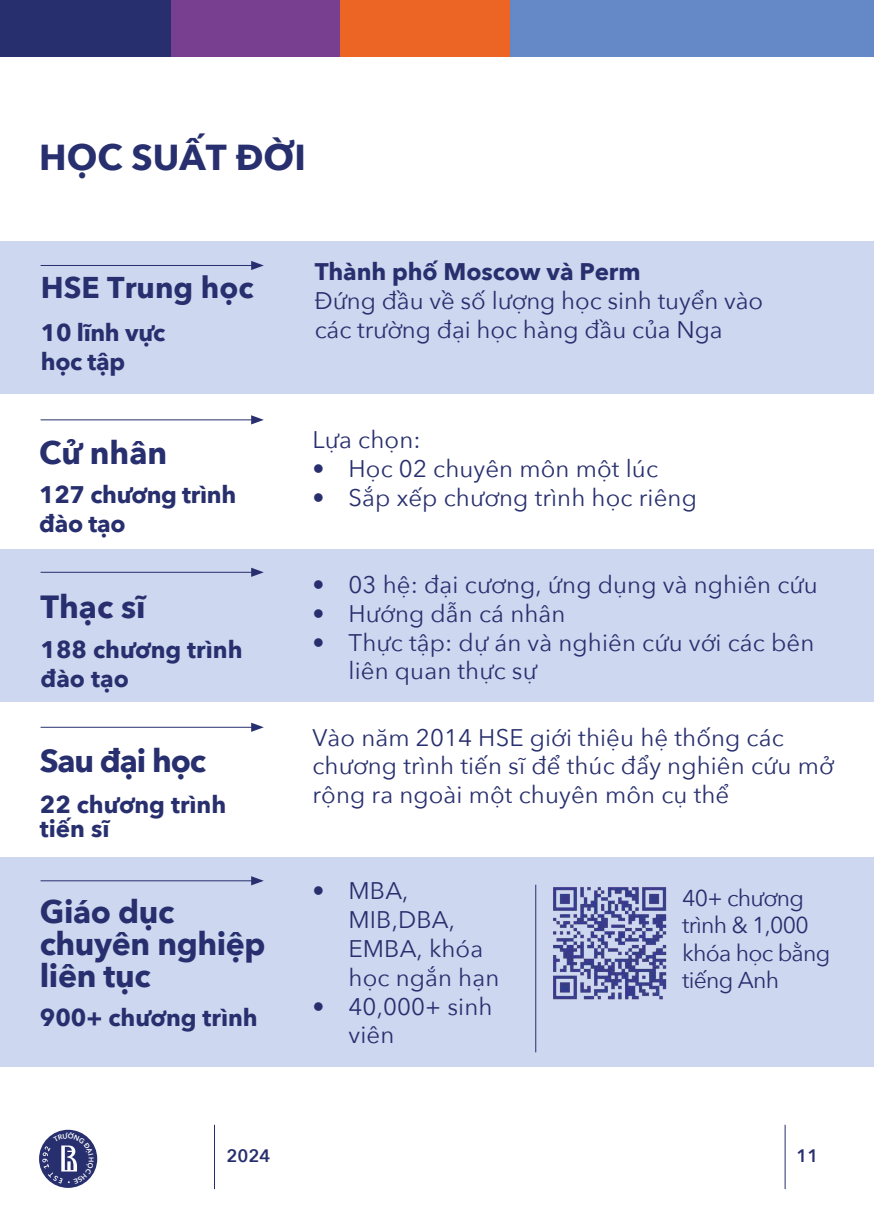
<style>
.page{position:relative;width:874px;height:1225px;background:#fff}
.page>*{position:absolute;margin:0;border:0;box-sizing:border-box;transform-origin:0 0}
.t1{font:700 36px "Avenir Next";color:#282f6e}
.t2{font:700 32px/32px "Avenir Next";letter-spacing:-.015em;color:#282f6e}
.t3{font:700 32px "Avenir Next";letter-spacing:-.035em;color:#282f6e}
.t4{font:700 30px "Avenir Next";color:#282f6e}
.t5{font:24px/28.8px "Avenir Next";letter-spacing:.005em;color:#282f6e}
.t6{font:700 24px/28.8px "Avenir Next";color:#282f6e}
.t7{font:23px/27.6px "Avenir Next";letter-spacing:-.03em;color:#282f6e}
.t8{font:600 18px "Avenir Next";color:#282f6e}
</style>
<div class="page">
<hr style="left:784px;top:1124px;width:1px;height:65px;background:#282f6e">
<hr style="left:214px;top:1124px;width:1px;height:65px;background:#282f6e">
<div style="left:0;top:857px;width:873px;height:209px;background:#cdd7ef"></div>
<div style="left:0;top:549px;width:873px;height:152px;background:#cdd7ef"></div>
<div style="left:0;top:241px;width:873px;height:153px;background:#cdd7ef"></div>
<hr style="left:41px;top:880px;width:213px;height:1px;background:#282f6e">
<svg style="left:251px;top:876px;width:13px;height:9px"></svg>
<hr style="left:41px;top:572px;width:213px;height:1px;background:#282f6e">
<svg style="left:251px;top:567px;width:13px;height:10px"></svg>
<hr style="left:41px;top:419px;width:213px;height:1px;background:#282f6e">
<svg style="left:251px;top:415px;width:13px;height:9px"></svg>
<hr style="left:41px;top:265px;width:213px;height:1px;background:#282f6e">
<svg style="left:251px;top:261px;width:13px;height:9px"></svg>
<hr style="left:41px;top:727px;width:213px;height:1px;background:#282f6e">
<svg style="left:251px;top:722px;width:13px;height:10px"></svg>
<img style="left:553px;top:887px;width:114px;height:113px">
<hr style="left:535px;top:884px;width:1px;height:168px;background:#282f6e">
<div style="left:339px;top:0;width:171px;height:57px;background:#ec6524"></div>
<div style="left:169px;top:0;width:170px;height:57px;background:#783e90"></div>
<div style="left:0;top:0;width:170px;height:57px;background:#282f6e"></div>
<div style="left:510px;top:0;width:363px;height:57px;background:#6589c6"></div>
<div style="left:39px;top:1129px;width:58px;height:58px;background:#282f6e;border-radius:50%"></div>
<svg style="left:42px;top:1131px;width:52px;height:53px"></svg>
<h1 class="t1" style="left:39px;top:126px;width:268px">HỌC SUẤT ĐỜI</h1>
<p class="t4" style="left:41px;top:262px;width:214px">HSE Trung học</p>
<p class="t6" style="left:41px;top:318px;width:126px">10 lĩnh vực học tập</p>
<h2 class="t2" style="left:39px;top:436px;width:129px">Cử nhân</h2>
<p class="t6" style="left:39px;top:479px;width:198px">127 chương trình đào tạo</p>
<h2 class="t2" style="left:41px;top:590px;width:107px">Thạc sĩ</h2>
<p class="t6" style="left:41px;top:635px;width:203px">188 chương trình đào tạo</p>
<h2 class="t3" style="left:40px;top:733px;width:167px">Sau đại học</h2>
<p class="t6" style="left:40px;top:792px;width:188px;line-height:24px">22 chương trình tiến sĩ</p>
<h2 class="t2" style="left:40px;top:895px;width:227px">Giáo dục chuyên nghiệp liên tục</h2>
<p class="t6" style="left:40px;top:1003px;width:219px">900+ chương trình</p>
<p class="t6" style="left:314px;top:257px;width:327px">Thành phố Moscow và Perm</p>
<p class="t5" style="left:314px;top:285px;width:450px">Đứng đầu về số lượng học sinh tuyển vào các trường đại học hàng đầu của Nga</p>
<p class="t5" style="left:312px;top:424px;width:109px">Lựa chọn:</p>
<p class="t5" style="left:312px;top:453px;width:347px">• Học 02 chuyên môn một lúc</p>
<p class="t5" style="left:312px;top:482px;width:385px">• Sắp xếp chương trình học riêng</p>
<p class="t5" style="left:312px;top:569px;width:506px">• 03 hệ: đại cương, ứng dụng và nghiên cứu</p>
<p class="t5" style="left:312px;top:598px;width:254px">• Hướng dẫn cá nhân</p>
<p class="t5" style="left:348px;top:627px;width:467px;text-indent:-36px">• Thực tập: dự án và nghiên cứu với các bên liên quan thực sự</p>
<p class="t5" style="left:312px;top:722px;width:522px">Vào năm 2014 HSE giới thiệu hệ thống các chương trình tiến sĩ để thúc đẩy nghiên cứu mở rộng ra ngoài một chuyên môn cụ thể</p>
<p class="t5" style="left:348px;top:875px;width:152px;text-indent:-36px">• MBA,<br>MIB,DBA,<br>EMBA, khóa học ngắn hạn</p>
<p class="t5" style="left:348px;top:990px;width:145px;text-indent:-36px">• 40,000+ sinh viên</p>
<p class="t7" style="left:681px;top:883px;width:150px">40+ chương trình &amp; 1,000 khóa học bằng tiếng Anh</p>
<p class="t8" style="left:226px;top:1140px;width:45px">2024</p>
<p class="t8" style="left:796px;top:1140px;width:23px">11</p>
</div>
